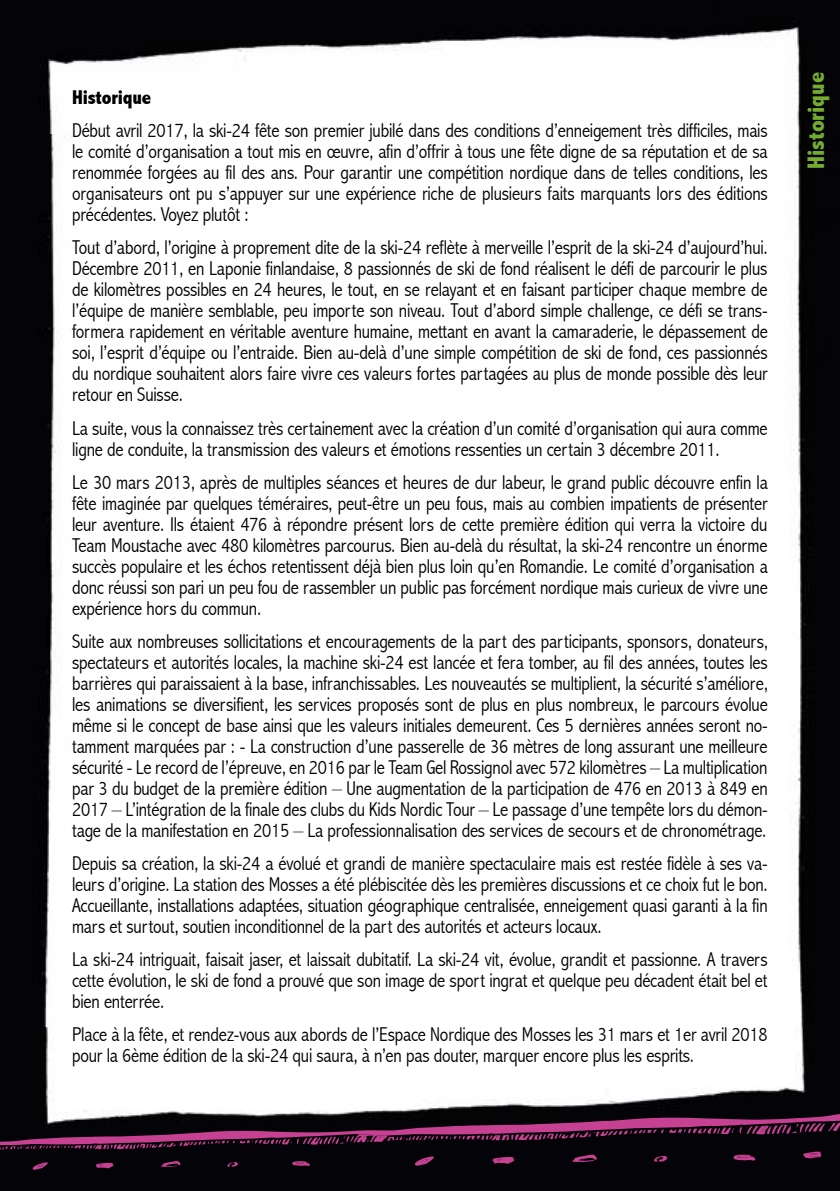
<style>
.page{position:relative;width:840px;height:1191px;background:#fff}
.page>*{position:absolute;margin:0;border:0;box-sizing:border-box;transform-origin:0 0}
.t1{font:800 condensed 24px "Abadi";color:#74ab31}
.t2{font:300 condensed 20px/21px "Abadi";letter-spacing:-.01em;color:#000;text-align:justify}
.t3{font:800 condensed 20px "Abadi";letter-spacing:-.01em;color:#000}
</style>
<div class="page">
<img style="left:0;top:1026px;width:839px;height:165px">
<img style="left:0;top:133px;width:839px;height:893px">
<img style="left:0;top:0;width:839px;height:133px">
<svg style="left:0;top:1112px;width:839px;height:57px;background:#291223"></svg>
<p class="t3" style="left:72px;top:86px;width:81px">Historique</p>
<p class="t2" style="left:72px;top:120px;width:697px">Début avril 2017, la ski-24 fête son premier jubilé dans des conditions d’enneigement très difficiles, mais le comité d’organisation a tout mis en œuvre, afin d’offrir à tous une fête digne de sa réputation et de sa renommée forgées au fil des ans. Pour garantir une compétition nordique dans de telles conditions, les organisateurs ont pu s’appuyer sur une expérience riche de plusieurs faits marquants lors des éditions précédentes. Voyez plutôt :</p>
<p class="t2" style="left:72px;top:237px;width:697px">Tout d’abord, l’origine à proprement dite de la ski-24 reflète à merveille l’esprit de la ski-24 d’aujourd’hui.<br>Décembre 2011, en Laponie finlandaise, 8 passionnés de ski de fond réalisent le défi de parcourir le plus de kilomètres possibles en 24 heures, le tout, en se relayant et en faisant participer chaque membre de l’équipe de manière semblable, peu importe son niveau. Tout d’abord simple challenge, ce défi se trans&shy;formera rapidement en véritable aventure humaine, mettant en avant la camaraderie, le dépassement de soi, l’esprit d’équipe ou l’entraide. Bien au-delà d’une simple compétition de ski de fond, ces passionnés du nordique souhaitent alors faire vivre ces valeurs fortes partagées au plus de monde possible dès leur retour en Suisse.</p>
<p class="t2" style="left:72px;top:417px;width:696px">La suite, vous la connaissez très certainement avec la création d’un comité d’organisation qui aura comme ligne de conduite, la transmission des valeurs et émotions ressenties un certain 3 décembre 2011.</p>
<p class="t2" style="left:72px;top:471px;width:697px">Le 30 mars 2013, après de multiples séances et heures de dur labeur, le grand public découvre enfin la fête imaginée par quelques téméraires, peut-être un peu fous, mais au combien impatients de présenter leur aventure. Ils étaient 476 à répondre présent lors de cette première édition qui verra la victoire du Team Moustache avec 480 kilomètres parcourus. Bien au-delà du résultat, la ski-24 rencontre un énorme succès populaire et les échos retentissent déjà bien plus loin qu’en Romandie. Le comité d’organisation a donc réussi son pari un peu fou de rassembler un public pas forcément nordique mais curieux de vivre une expérience hors du commun.</p>
<p class="t2" style="left:72px;top:630px;width:697px">Suite aux nombreuses sollicitations et encouragements de la part des participants, sponsors, donateurs, spectateurs et autorités locales, la machine ski-24 est lancée et fera tomber, au fil des années, toutes les barrières qui paraissaient à la base, infranchissables. Les nouveautés se multiplient, la sécurité s’améliore, les animations se diversifient, les services proposés sont de plus en plus nombreux, le parcours évolue même si le concept de base ainsi que les valeurs initiales demeurent. Ces 5 dernières années seront no&shy;tamment marquées par : - La construction d’une passerelle de 36 mètres de long assurant une meilleure sécurité - Le record de l’épreuve, en 2016 par le Team Gel Rossignol avec 572 kilomètres – La multiplication par 3 du budget de la première édition – Une augmentation de la participation de 476 en 2013 à 849 en 2017 – L’intégration de la finale des clubs du Kids Nordic Tour – Le passage d’une tempête lors du démon&shy;tage de la manifestation en 2015 – La professionnalisation des services de secours et de chronométrage.</p>
<p class="t2" style="left:72px;top:852px;width:696px">Depuis sa création, la ski-24 a évolué et grandi de manière spectaculaire mais est restée fidèle à ses va&shy;leurs d’origine. La station des Mosses a été plébiscitée dès les premières discussions et ce choix fut le bon.<br>Accueillante, installations adaptées, situation géographique centralisée, enneigement quasi garanti à la fin mars et surtout, soutien inconditionnel de la part des autorités et acteurs locaux.</p>
<p class="t2" style="left:72px;top:948px;width:696px">La ski-24 intriguait, faisait jaser, et laissait dubitatif. La ski-24 vit, évolue, grandit et passionne. A travers cette évolution, le ski de fond a prouvé que son image de sport ingrat et quelque peu décadent était bel et bien enterrée.</p>
<p class="t2" style="left:72px;top:1023px;width:696px">Place à la fête, et rendez-vous aux abords de l’Espace Nordique des Mosses les 31 mars et 1er avril 2018 pour la 6ème édition de la ski-24 qui saura, à n’en pas douter, marquer encore plus les esprits.</p>
<p class="t1" style="left:801px;top:169px;width:99px;rotate:-90deg">Historique</p>
</div>
